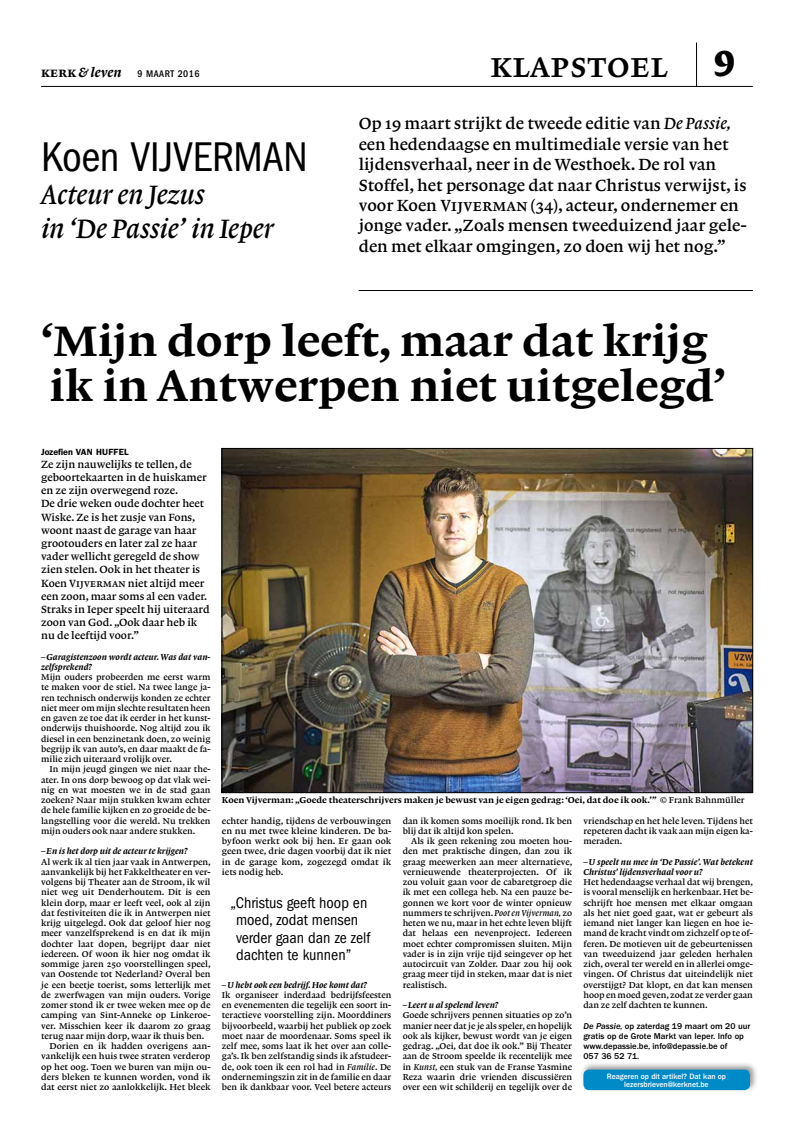
<style>
.page{position:relative;width:794px;height:1134px;background:#fff}
.page>*{position:absolute;margin:0;border:0;box-sizing:border-box;transform-origin:0 0}
.t1{font:45px/45px "Lexicon No 1 D Roman Txt";color:#000}
.t2{font:condensed 43px "Franklin Gothic LT";letter-spacing:-.01em;color:#000}
.t3{font:36px "Lexicon No 1 B Roman SC";letter-spacing:.015em;color:#000}
.t4{font:28px/33.6px "Lexicon No 1 B Italic Txt";letter-spacing:-.005em;color:#000}
.t5{font:17px/20.4px "Lexicon No 1 B Roman Txt";color:#000}
.t6{font:condensed 16px/17.6px "Franklin Gothic LT";color:#000}
.t7{font:11px/13.2px "Lexicon No 1 B Roman Txt";color:#000}
.t8{font:500 condensed 10px "Franklin Gothic LT";letter-spacing:.05em;color:#000}
.t9{font:9px/10.3px "Lexicon No 1 B Roman Txt";color:#000;text-align:justify}
.t10{font:9px/10.3px "Lexicon No 1 D Italic Txt";color:#000}
.t11{font:9px "Lexicon No 1 D Roman Txt";color:#000}
.t12{font:600 9px "Franklin Gothic LT";letter-spacing:.03em;color:#000}
.t13{font:500 8.8px/10.2px "Franklin Gothic LT";color:#000}
.t14{font:500 8px/8px "Franklin Gothic LT";color:#fff;text-align:center;scale:.96 1}
.s1{font-family:"Lexicon No 1 D Roman SC";font-weight:400;font-stretch:normal;font-size:14px}
.s2{font-family:"Lexicon No 1 D Italic Txt";font-weight:400;font-stretch:normal;font-size:14px}
.s3{font-family:"Lexicon No 1 F Roman Tab";font-size:38px}
.s4{font-family:"Lexicon No 1 B Italic Txt"}
.s5{font-family:"Lexicon No 1 B Roman SC"}
.s6{font-family:"Lexicon No 1 B Roman Txt"}
.s7{font-style:italic}
</style>
<div class="page">
<hr style="left:41px;top:86px;width:712px;height:1px;background:#000">
<hr style="left:696px;top:43px;width:1px;height:44px;background:#000">
<img style="left:224px;top:450px;width:527px;height:341px">
<hr style="left:359px;top:290px;width:394px;height:1px;background:#000">
<div style="left:581px;top:1061px;width:177px;height:31px;background:#000;opacity:.4"></div>
<div style="left:583px;top:1069px;width:167px;height:21px;background:#008ac7;border-radius:6px"></div>
<p class="t8" style="left:41px;top:68px;width:160px"><span class="s1">kerk</span> <span class="s2">&amp; leven</span> 9 MAART 2016</p>
<h2 class="t2" style="left:41px;top:132px;width:268px">Koen Vijverman</h2>
<h3 class="t4" style="left:41px;top:178px;width:234px">Acteur en Jezus<br>in ‘De Passie’ in Ieper</h3>
<h3 class="t3" style="left:490px;top:45px;width:246px">klapstoel <span class="s3">9</span></h3>
<p class="t5" style="left:359px;top:114px;width:389px">Op 19 maart strijkt de tweede editie van <span class="s4">De Passie, </span>een hedendaagse en multimediale versie van het lijdensverhaal, neer in de Westhoek. De rol van Stoffel, het personage dat naar Christus verwijst, is voor Koen <span class="s5">Vijverman</span> (34), acteur, ondernemer en jonge vader. „Zoals mensen tweeduizend jaar gele&shy;den met elkaar omgingen, zo doen wij het nog.”</p>
<h1 class="t1" style="left:41px;top:318px;width:686px">‘Mijn dorp leeft, maar dat krijg ik in Antwerpen niet uitgelegd’</h1>
<p class="t12" style="left:41px;top:446px;width:89px">Jozefien Van Huffel</p>
<p class="t7" style="left:41px;top:457px;width:170px">Ze zijn nauwelijks te tellen, de geboortekaarten in de huiskamer en ze zijn overwegend roze.<br>De drie weken oude dochter heet<br>Wiske. Ze is het zusje van Fons, woont naast de garage van haar grootouders en later zal ze haar vader wellicht geregeld de show zien stelen. Ook in het theater is<br>Koen <span class="s5">Vijverman</span> niet altijd meer een zoon, maar soms al een vader.<br>Straks in Ieper speelt hij uiteraard zoon van God. „Ook daar heb ik nu de leeftijd voor.”</p>
<p class="t10" style="left:41px;top:651px;width:171px">– Garagistenzoon wordt acteur. Was dat van&shy;zelfsprekend?</p>
<p class="t9" style="left:41px;top:672px;width:171px">Mijn ouders probeerden me eerst warm te maken voor de stiel. Na twee lange ja&shy;ren technisch onderwijs konden ze echter niet meer om mijn slechte resultaten heen en gaven ze toe dat ik eerder in het kunst&shy;onderwijs thuishoorde. Nog altijd zou ik diesel in een benzinetank doen, zo weinig begrijp ik van auto’s, en daar maakt de fa&shy;milie zich uiteraard vrolijk over.</p>
<p class="t9" style="left:41px;top:764px;width:171px;text-indent:9px">In mijn jeugd gingen we niet naar the&shy;ater. In ons dorp bewoog op dat vlak wei&shy;nig en wat moesten we in de stad gaan zoeken? Naar mijn stukken kwam echter de hele familie kijken en zo groeide de be&shy;langstelling voor die wereld. Nu trekken mijn ouders ook naar andere stukken.</p>
<p class="t10" style="left:41px;top:846px;width:148px">– En is het dorp uit de acteur te krijgen?</p>
<p class="t9" style="left:41px;top:856px;width:171px">Al werk ik al tien jaar vaak in Antwerpen,</p>
<p class="t9" style="left:41px;top:867px;width:171px">aanvankelijk bij het Fakkeltheater en ver-</p>
<p class="t9" style="left:41px;top:877px;width:171px">volgens bij Theater aan de Stroom, ik wil</p>
<p class="t9" style="left:41px;top:887px;width:171px">niet weg uit Denderhoutem. Dit is een</p>
<p class="t9" style="left:41px;top:897px;width:171px">klein dorp, maar er leeft veel, ook al zijn</p>
<p class="t9" style="left:41px;top:908px;width:171px">dat festiviteiten die ik in Antwerpen niet</p>
<p class="t9" style="left:41px;top:918px;width:171px">krijg uitgelegd. Ook dat geloof hier nog</p>
<p class="t9" style="left:41px;top:928px;width:171px">meer vanzelfsprekend is en dat ik mijn</p>
<p class="t9" style="left:41px;top:938px;width:171px">dochter laat dopen, begrijpt daar niet</p>
<p class="t9" style="left:41px;top:949px;width:171px">iedereen. Of woon ik hier nog omdat ik</p>
<p class="t9" style="left:41px;top:959px;width:171px">sommige jaren 250 voorstellingen speel,</p>
<p class="t9" style="left:41px;top:969px;width:171px">van Oostende tot Nederland? Overal ben</p>
<p class="t9" style="left:41px;top:979px;width:171px">je een beetje toerist, soms letterlijk met</p>
<p class="t9" style="left:41px;top:990px;width:171px">de zwerfwagen van mijn ouders. Vorige</p>
<p class="t9" style="left:41px;top:1000px;width:171px">zomer stond ik er twee weken mee op de</p>
<p class="t9" style="left:41px;top:1010px;width:171px">camping van Sint-Anneke op Linkeroe-</p>
<p class="t9" style="left:41px;top:1020px;width:171px">ver. Misschien keer ik daarom zo graag</p>
<p class="t9" style="left:41px;top:1031px;width:165px">terug naar mijn dorp, waar ik thuis ben.</p>
<p class="t9" style="left:50px;top:1041px;width:162px">Dorien en ik hadden overigens aan-</p>
<p class="t9" style="left:41px;top:1051px;width:171px">vankelijk een huis twee straten verderop</p>
<p class="t9" style="left:41px;top:1061px;width:171px">op het oog. Toen we buren van mijn ou-</p>
<p class="t9" style="left:41px;top:1072px;width:171px">ders bleken te kunnen worden, vond ik</p>
<p class="t9" style="left:41px;top:1082px;width:171px">dat eerst niet zo aanlokkelijk. Het bleek</p>
<p class="t11" style="left:222px;top:795px;width:524px">Koen Vijverman: „Goede theaterschrijvers maken je bewust van je eigen gedrag: ‘Oei, dat doe ik ook.’” <span class="s6">© Frank Bahnmüller</span></p>
<p class="t9" style="left:222px;top:815px;width:171px">echter handig, tijdens de verbouwingen en nu met twee kleine kinderen. De ba&shy;byfoon werkt ook bij hen. Er gaan ook geen twee, drie dagen voorbij dat ik niet in de garage kom, zogezegd omdat ik iets nodig heb.</p>
<h3 class="t6" style="left:236px;top:893px;width:136px;text-indent:-6px">„Christus geeft hoop en moed, zodat mensen verder gaan dan ze zelf dachten te kunnen”</h3>
<p class="t10" style="left:222px;top:979px;width:147px">– U hebt ook een bedrijf. Hoe komt dat?</p>
<p class="t9" style="left:222px;top:990px;width:171px">Ik organiseer inderdaad bedrijfsfeesten en evenementen die tegelijk een soort in&shy;teractieve voorstelling zijn. Moorddiners bijvoorbeeld, waarbij het publiek op zoek moet naar de moordenaar. Soms speel ik zelf mee, soms laat ik het over aan colle&shy;ga’s. Ik ben zelfstandig sinds ik afstudeer&shy;de, ook toen ik een rol had in <span class="s4">Familie</span>. De ondernemingszin zit in de familie en daar ben ik dankbaar voor. Veel betere acteurs</p>
<p class="t9" style="left:403px;top:815px;width:171px">dan ik komen soms moeilijk rond. Ik ben blij dat ik altijd kon spelen.</p>
<p class="t9" style="left:403px;top:836px;width:171px;text-indent:9px">Als ik geen rekening zou moeten hou&shy;den met praktische dingen, dan zou ik graag meewerken aan meer alternatieve, vernieuwende theaterprojecten. Of ik zou voluit gaan voor de cabaretgroep die ik met een collega heb. Na een pauze be&shy;gonnen we kort voor de winter opnieuw nummers te schrijven. <span class="s4">Poot en Vijverman,</span> zo heten we nu, maar in het echte leven blijft dat helaas een nevenproject. Iedereen moet echter compromissen sluiten. Mijn vader is in zijn vrije tijd seingever op het autocircuit van Zolder. Daar zou hij ook graag meer tijd in steken, maar dat is niet realistisch.</p>
<p class="t10" style="left:403px;top:1000px;width:97px">– Leert u al spelend leven?</p>
<p class="t9" style="left:403px;top:1010px;width:171px">Goede schrijvers pennen situaties op zo’n manier neer dat je je als speler, en hopelijk ook als kijker, bewust wordt van je eigen gedrag. „Oei, dat doe ik ook.” Bij Theater aan de Stroom speelde ik recentelijk mee in <span class="s4">Kunst,</span> een stuk van de Franse Yasmine Reza waarin drie vrienden discussiëren over een wit schilderij en tegelijk over de</p>
<p class="t9" style="left:583px;top:815px;width:171px">vriendschap en het hele leven. Tijdens het repeteren dacht ik vaak aan mijn eigen ka&shy;meraden.</p>
<p class="t10" style="left:583px;top:856px;width:171px">– U speelt nu mee in ‘De Passie’. Wat betekent<br>Christus’ lijdensverhaal voor u?</p>
<p class="t9" style="left:583px;top:877px;width:171px">Het hedendaagse verhaal dat wij brengen, is vooral menselijk en herkenbaar. Het be&shy;schrijft hoe mensen met elkaar omgaan als het niet goed gaat, wat er gebeurt als iemand niet langer kan liegen en hoe ie&shy;mand de kracht vindt om zichzelf op te of&shy;feren. De motieven uit de gebeurtenissen van tweeduizend jaar geleden herhalen zich, overal ter wereld en in allerlei omge&shy;vingen. Of Christus dat uiteindelijk niet overstijgt? Dat klopt, en dat kan mensen hoop en moed geven, zodat ze verder gaan dan ze zelf dachten te kunnen.</p>
<p class="t13" style="left:583px;top:1021px;width:168px"><span class="s7">De Passie,</span> op zaterdag 19 maart om 20 uur gratis op de Grote Markt van Ieper. Info op www.depassie.be, info@depassie.be of<br>057 36 52 71.</p>
<p class="t14" style="left:607px;top:1072px;width:126px">Reageren op dit artikel? Dat kan op lezersbrieven@kerknet.be</p>
</div>
